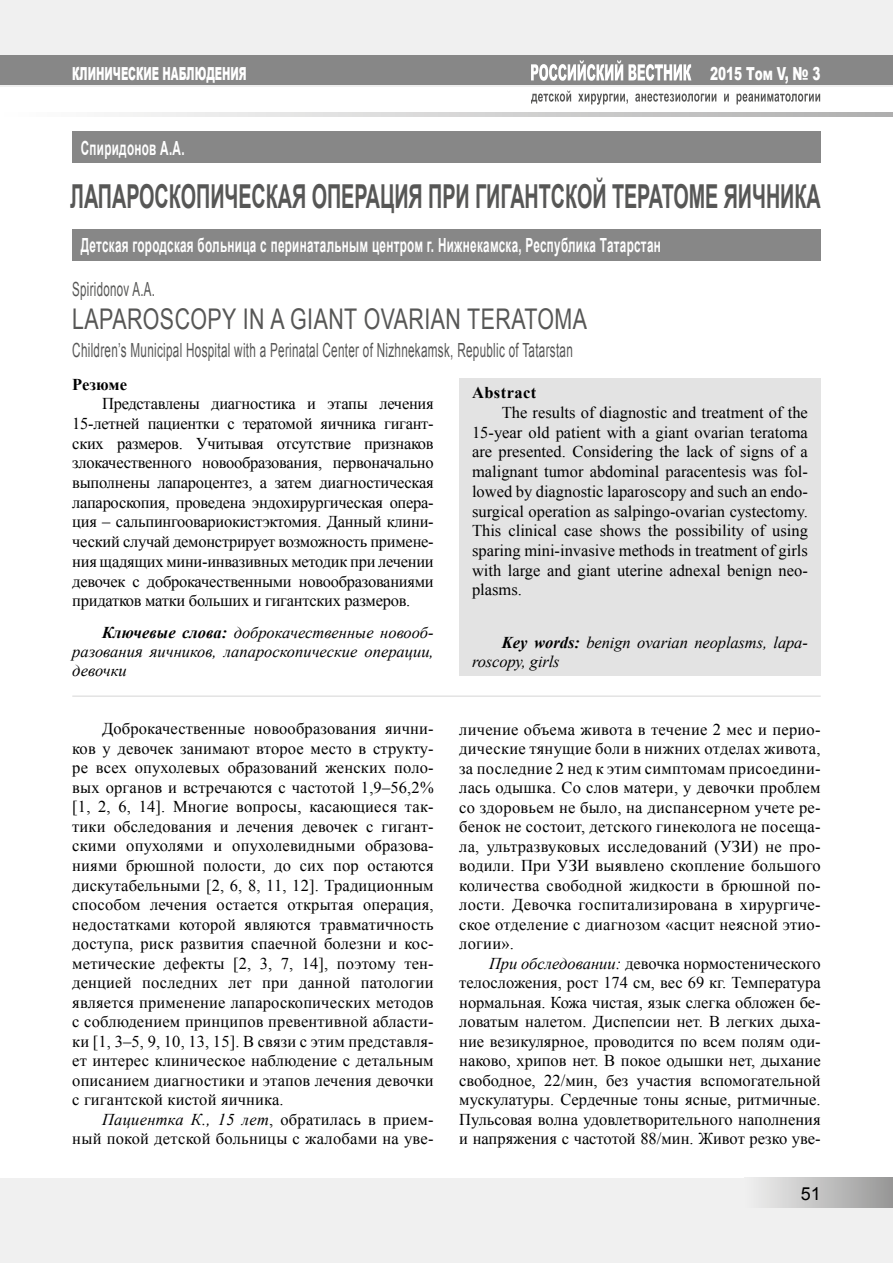
<style>
.page{position:relative;width:893px;height:1263px;background:#fff}
.page>*{position:absolute;margin:0;border:0;box-sizing:border-box;transform-origin:0 0}
.t1{font:700 33px "Arial";letter-spacing:-.005em;color:#575756;scale:.6 1}
.t2{font:28.5px "Arial";letter-spacing:.02em;color:#575756;scale:.75 1}
.t3{font:700 19.5px "Arial";letter-spacing:.025em;color:#fff;scale:.6 1}
.t4{font:19.5px "Arial";letter-spacing:.025em;color:#575756;scale:.6 1}
.t5{font:19.5px "Arial";letter-spacing:.025em;color:#575756;scale:.59 1}
.t6{font:900 18px "Arial";color:#fff;scale:.56 1}
.t7{font:900 18px "Arial";color:#fff;scale:.67 1}
.t8{font:18px "Arial";color:#000}
.t9{font:16.5px/19.5px "Times New Roman";color:#000;text-align:justify}
.t10{font:italic 16.5px/18.9px "Times New Roman";letter-spacing:-.005em;color:#000}
.t11{font:700 16.5px "Times New Roman";letter-spacing:.025em;color:#000}
.s1{font-weight:700}
.s2{font-style:italic}
</style>
<div class="page">
<div style="left:0;top:1178px;width:893px;height:85px;background:#f0f0f0"></div>
<div style="left:744px;top:1178px;width:149px;height:30px;background:linear-gradient(to right,#f1f1f1,#979797)"></div>
<div style="left:0;top:0;width:893px;height:87px;background:#f0f0f0"></div>
<div style="left:0;top:55px;width:893px;height:30px;background:#878787"></div>
<svg style="left:119px;top:113px;width:774px;height:4px;background:#d2d1d1"></svg>
<svg style="left:531px;top:60px;width:160px;height:21px"></svg>
<svg style="left:531px;top:91px;width:289px;height:14px"></svg>
<div style="left:459px;top:378px;width:362px;height:298px;background:#e3e3e3"></div>
<div style="left:72px;top:230px;width:748px;height:31px;background:#878787"></div>
<div style="left:72px;top:132px;width:748px;height:31px;background:#878787"></div>
<hr style="left:72px;top:695px;width:749px;height:2px;background:#e3e3e3">
<p class="t6" style="left:72px;top:61px;width:313px">КЛИНИЧЕСКИЕ НАБЛЮДЕНИЯ</p>
<p class="t7" style="left:710px;top:61px;width:166px">2015 Том V, № 3</p>
<p class="t3" style="left:81px;top:135px;width:174px">Спиридонов А.А.</p>
<h1 class="t1" style="left:70px;top:175px;width:1252px">ЛАПАРОСКОПИЧЕСКАЯ ОПЕРАЦИЯ ПРИ ГИГАНТСКОЙ ТЕРАТОМЕ ЯИЧНИКА</h1>
<p class="t3" style="left:81px;top:232px;width:968px">Детская городская больница с перинатальным центром г. Нижнекамска, Республика Татарстан</p>
<p class="t5" style="left:72px;top:277px;width:142px">Spiridonov A.A.</p>
<h2 class="t2" style="left:72px;top:301px;width:688px">LAPAROSCOPY IN A GIANT OVARIAN TERATOMA</h2>
<p class="t4" style="left:72px;top:338px;width:836px">Children’s Municipal Hospital with a Perinatal Center of Nizhnekamsk, Republic of Tatarstan</p>
<p class="t11" style="left:72px;top:373px;width:56px">Резюме</p>
<p class="t9" style="left:72px;top:394px;width:363px;text-indent:30px">Представлены диагностика и этапы лечения 15‑летней пациентки с тератомой яичника гигант&shy;ских размеров. Учитывая отсутствие признаков злокачественного новообразования, первоначально выполнены лапароцентез, а затем диагностическая лапароскопия, проведена эндохирургическая опера&shy;ция – сальпингоовариокистэктомия. Данный клини&shy;ческий случай демонстрирует возможность примене&shy;ния щадящих мини-инвазивных методик при лечении девочек с доброкачественными новообразованиями придатков матки больших и гигантских размеров.</p>
<p class="t10" style="left:72px;top:622px;width:363px;text-align:justify;text-indent:30px"><span class="s1">Ключевые слова:</span> доброкачественные новооб&shy;разования яичников, лапароскопические операции, девочки</p>
<p class="t9" style="left:72px;top:719px;width:363px;text-indent:30px">Доброкачественные новообразования яични&shy;ков у девочек занимают второе место в структу&shy;ре всех опухолевых образований женских поло&shy;вых органов и встречаются с частотой 1,9–56,2% [1, 2, 6, 14]. Многие вопросы, касающиеся так&shy;тики обследования и лечения девочек с гигант&shy;скими опухолями и опухолевидными образова&shy;ниями брюшной полости, до сих пор остаются дискутабельными [2, 6, 8, 11, 12]. Традиционным способом лечения остается открытая операция, недостатками которой являются травматичность доступа, риск развития спаечной болезни и кос&shy;метические дефекты [2, 3, 7, 14], поэтому тен&shy;денцией последних лет при данной патологии является применение лапароскопических методов с соблюдением принципов превентивной абласти&shy;ки [1, 3–5, 9, 10, 13, 15]. В связи с этим представля&shy;ет интерес клиническое наблюдение с детальным описанием диагностики и этапов лечения девочки с гигантской кистой яичника.</p>
<p class="t9" style="left:72px;top:1109px;width:363px;text-align:right"><span class="s2">Пациентка К., 15 лет</span>, обратилась в прием&shy;ный покой детской больницы с жалобами на уве-</p>
<p class="t11" style="left:472px;top:381px;width:66px">Abstract</p>
<p class="t9" style="left:472px;top:402px;width:337px;text-indent:30px">The results of diagnostic and treatment of the 15‑year old patient with a giant ovarian teratoma are presented. Considering the lack of signs of a malignant tumor abdominal paracentesis was fol&shy;lowed by diagnostic laparoscopy and such an endo&shy;surgical operation as salpingo-ovarian cystectomy.<br>This clinical case shows the possibility of using sparing mini-invasive methods in treatment of girls with large and giant uterine adnexal benign neo&shy;plasms.</p>
<p class="t10" style="left:472px;top:633px;width:337px;text-indent:30px"><span class="s1">Key words:</span> benign ovarian neoplasms, lapa&shy;roscopy, girls</p>
<p class="t9" style="left:459px;top:719px;width:363px">личение объема живота в течение 2 мес и перио&shy;дические тянущие боли в нижних отделах живота, за последние 2 нед к этим симптомам присоедини&shy;лась одышка. Со слов матери, у девочки проблем со здоровьем не было, на диспансерном учете ре&shy;бенок не состоит, детского гинеколога не посеща&shy;ла, ультразвуковых исследований (УЗИ) не про&shy;водили. При УЗИ выявлено скопление большого количества свободной жидкости в брюшной по&shy;лости. Девочка госпитализирована в хирургиче&shy;ское отделение с диагнозом «асцит неясной этио&shy;логии».</p>
<p class="t9" style="left:459px;top:953px;width:363px;text-indent:30px"><span class="s2">При обследовании:</span> девочка нормостенического телосложения, рост 174 см, вес 69 кг. Температура нормальная. Кожа чистая, язык слегка обложен бе&shy;ловатым налетом. Диспепсии нет. В легких дыха&shy;ние везикулярное, проводится по всем полям оди&shy;наково, хрипов нет. В покое одышки нет, дыхание свободное, 22/мин, без участия вспомогательной мускулатуры. Сердечные тоны ясные, ритмичные.<br>Пульсовая волна удовлетворительного наполнения и напряжения с частотой 88/мин. Живот резко уве-</p>
<p class="t8" style="left:801px;top:1181px;width:22px">51</p>
</div>
